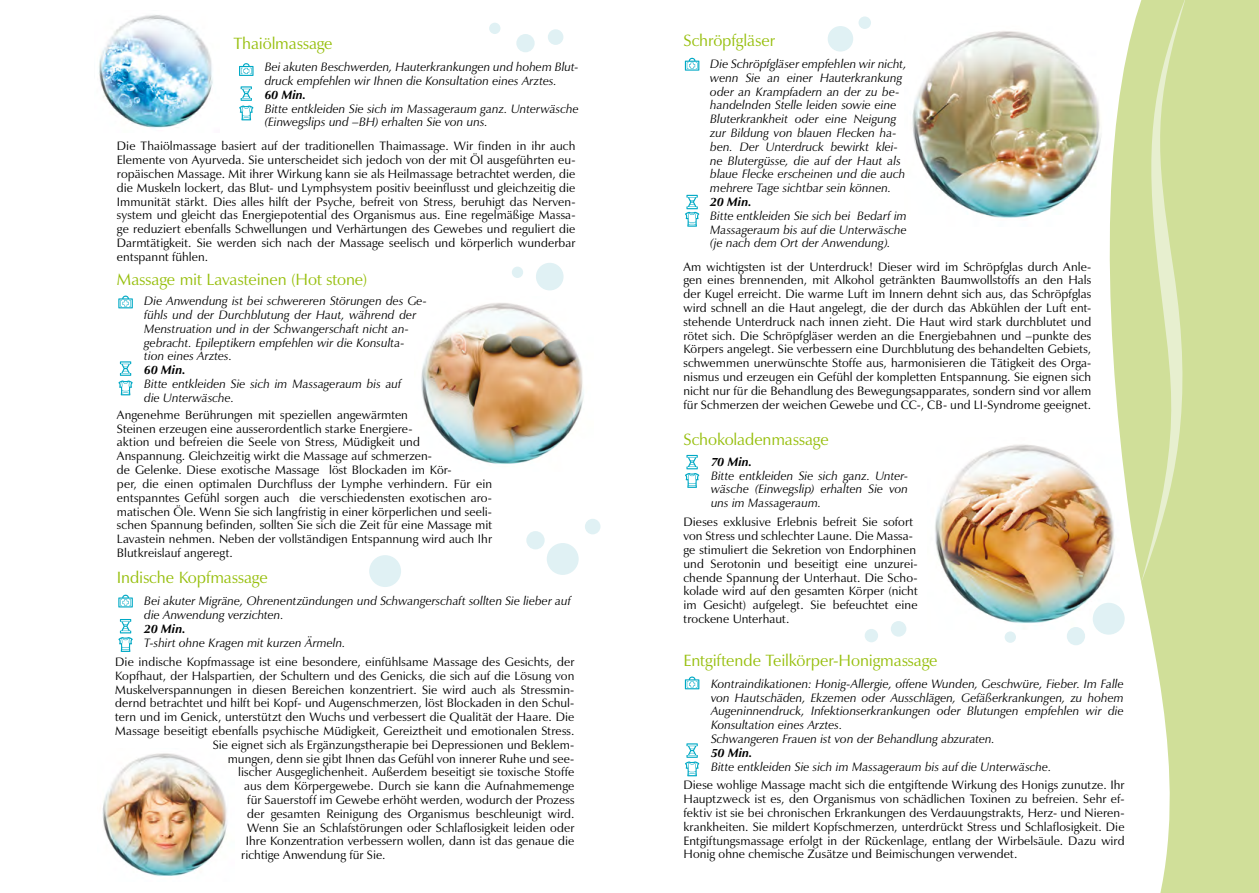
<style>
.page{position:relative;width:1259px;height:893px;background:#fff}
.page>*{position:absolute;margin:0;border:0;box-sizing:border-box;transform-origin:0 0}
.t1{font:16.5px "Zapf Humanist 601 BTCE";letter-spacing:-.005em;color:#97bf0d}
.t2{font:12.3px/13.8px "Zapf Humanist 601 BTCE";letter-spacing:.005em;color:#000;text-align:justify}
.t3{font:italic 12.3px/13.8px "Zapf Humanist 601 BTCE";color:#000}
.t4{font:italic 700 12.3px "Zapf Humanist 601 BTCE";color:#000}
</style>
<div class="page">
<img style="left:935px;top:444px;width:162px;height:179px">
<img style="left:912px;top:31px;width:185px;height:187px">
<img style="left:102px;top:753px;width:125px;height:123px">
<img style="left:421px;top:303px;width:163px;height:161px">
<svg style="left:1097px;top:0;width:162px;height:893px;fill:#d0df99"></svg>
<svg style="left:1140px;top:0;width:54px;height:584px;background:#d3e1a1"></svg>
<svg style="left:239px;top:63px;width:14px;height:13px"></svg>
<svg style="left:685px;top:57px;width:14px;height:14px"></svg>
<svg style="left:118px;top:295px;width:15px;height:13px"></svg>
<svg style="left:118px;top:594px;width:15px;height:13px"></svg>
<svg style="left:685px;top:676px;width:14px;height:13px"></svg>
<svg style="left:239px;top:86px;width:14px;height:34px"></svg>
<svg style="left:685px;top:195px;width:14px;height:32px"></svg>
<svg style="left:118px;top:361px;width:15px;height:34px"></svg>
<svg style="left:685px;top:455px;width:14px;height:33px"></svg>
<svg style="left:118px;top:619px;width:15px;height:33px"></svg>
<svg style="left:685px;top:743px;width:14px;height:33px"></svg>
<div style="left:547px;top:543px;width:31px;height:32px;background:#e0f1f4;border-radius:50%"></div>
<div style="left:369px;top:555px;width:32px;height:32px;background:#e0f1f4;border-radius:50%"></div>
<div style="left:585px;top:519px;width:15px;height:15px;background:#e0f1f4;border-radius:50%"></div>
<div style="left:526px;top:531px;width:18px;height:18px;background:#e0f1f4;border-radius:50%"></div>
<div style="left:864px;top:629px;width:14px;height:13px;background:#e0f1f4;border-radius:50%"></div>
<div style="left:827px;top:26px;width:26px;height:26px;background:#e0f1f4;border-radius:50%"></div>
<div style="left:1092px;top:603px;width:32px;height:32px;background:#e0f1f4;border-radius:50%"></div>
<div style="left:548px;top:29px;width:15px;height:16px;background:#e0f1f4;border-radius:50%"></div>
<div style="left:891px;top:621px;width:15px;height:16px;background:#e0f1f4;border-radius:50%"></div>
<div style="left:858px;top:16px;width:13px;height:13px;background:#e0f1f4;border-radius:50%"></div>
<div style="left:536px;top:263px;width:27px;height:27px;background:#e0f1f4;border-radius:50%"></div>
<div style="left:516px;top:34px;width:18px;height:18px;background:#e0f1f4;border-radius:50%"></div>
<div style="left:1066px;top:627px;width:19px;height:18px;background:#e0f1f4;border-radius:50%"></div>
<div style="left:512px;top:267px;width:11px;height:11px;background:#e0f1f4;border-radius:50%"></div>
<div style="left:1004px;top:631px;width:12px;height:12px;background:#e0f1f4;border-radius:50%"></div>
<div style="left:489px;top:23px;width:11px;height:11px;background:#e0f1f4;border-radius:50%"></div>
<img style="left:99px;top:15px;width:114px;height:113px">
<h1 class="t1" style="left:233px;top:33px;width:101px">Thaiölmassage</h1>
<h1 class="t1" style="left:683px;top:30px;width:93px">Schröpfgläser</h1>
<p class="t3" style="left:265px;top:60px;width:315px">Bei akuten Beschwerden, Hauterkrankungen und hohem Blut&shy;druck empfehlen wir Ihnen die Konsultation eines Arztes.</p>
<p class="t4" style="left:265px;top:87px;width:43px">60 Min.</p>
<p class="t3" style="left:265px;top:101px;width:315px">Bitte entkleiden Sie sich im Massageraum ganz. Unterwäsche (Einwegslips und –BH) erhalten Sie von uns.</p>
<p class="t2" style="left:117px;top:139px;width:460px">Die Thaiölmassage basiert auf der traditionellen Thaimassage. Wir finden in ihr auch Elemente von Ayurveda. Sie unterscheidet sich jedoch von der mit Öl ausgeführten eu&shy;ropäischen Massage. Mit ihrer Wirkung kann sie als Heilmassage betrachtet werden, die die Muskeln lockert, das Blut- und Lymphsystem positiv beeinflusst und gleichzeitig die Immunität stärkt. Dies alles hilft der Psyche, befreit von Stress, beruhigt das Nerven&shy;system und gleicht das Energiepotential des Organismus aus. Eine regelmäßige Massa&shy;ge reduziert ebenfalls Schwellungen und Verhärtungen des Gewebes und reguliert die Darmtätigkeit. Sie werden sich nach der Massage seelisch und körperlich wunderbar entspannt fühlen.</p>
<h1 class="t1" style="left:117px;top:269px;width:252px">Massage mit Lavasteinen (Hot stone)</h1>
<p class="t3" style="left:144px;top:294px;width:284px">Die Anwendung ist bei schwereren Störungen des Ge&shy;fühls und der Durchblutung der Haut, während der Menstruation und in der Schwangerschaft nicht an&shy;gebracht. Epileptikern empfehlen wir die Konsulta&shy;tion eines Arztes.</p>
<p class="t4" style="left:144px;top:362px;width:43px">60 Min.</p>
<p class="t3" style="left:144px;top:377px;width:258px">Bitte entkleiden Sie sich im Massageraum bis auf die Unterwäsche.</p>
<p class="t2" style="left:117px;top:408px;width:377px;text-align:left">Angenehme Berührungen mit speziellen angewärmten<br>Steinen erzeugen eine ausserordentlich starke Energiere-<br>aktion und befreien die Seele von Stress, Müdigkeit und<br>Anspannung. Gleichzeitig wirkt die Massage auf schmerzen-<br>de Gelenke. Diese exotische Massage löst Blockaden im Kör-<br>per, die einen optimalen Durchfluss der Lymphe verhindern. Für ein entspanntes Gefühl sorgen auch die verschiedensten exotischen aro&shy;matischen Öle. Wenn Sie sich langfristig in einer körperlichen und seeli&shy;schen Spannung befinden, sollten Sie sich die Zeit für eine Massage mit Lavastein nehmen. Neben der vollständigen Entspannung wird auch Ihr Blutkreislauf angeregt.</p>
<h1 class="t1" style="left:117px;top:566px;width:152px">Indische Kopfmassage</h1>
<p class="t3" style="left:144px;top:594px;width:428px">Bei akuter Migräne, Ohrenentzündungen und Schwangerschaft sollten Sie lieber auf die Anwendung verzichten.</p>
<p class="t4" style="left:144px;top:621px;width:43px">20 Min.</p>
<p class="t3" style="left:144px;top:636px;width:203px">T-shirt ohne Kragen mit kurzen Ärmeln.</p>
<p class="t2" style="left:115px;top:655px;width:460px">Die indische Kopfmassage ist eine besondere, einfühlsame Massage des Gesichts, der</p>
<p class="t2" style="left:115px;top:668px;width:460px">Kopfhaut, der Halspartien, der Schultern und des Genicks, die sich auf die Lösung von</p>
<p class="t2" style="left:115px;top:682px;width:461px">Muskelverspannungen in diesen Bereichen konzentriert. Sie wird auch als Stressmin-</p>
<p class="t2" style="left:115px;top:696px;width:461px">dernd betrachtet und hilft bei Kopf- und Augenschmerzen, löst Blockaden in den Schul-</p>
<p class="t2" style="left:115px;top:710px;width:460px">tern und im Genick, unterstützt den Wuchs und verbessert die Qualität der Haare. Die</p>
<p class="t2" style="left:115px;top:724px;width:460px">Massage beseitigt ebenfalls psychische Müdigkeit, Gereiztheit und emotionalen Stress.</p>
<p class="t2" style="left:213px;top:738px;width:363px">Sie eignet sich als Ergänzungstherapie bei Depressionen und Beklem-</p>
<p class="t2" style="left:228px;top:751px;width:348px">mungen, denn sie gibt Ihnen das Gefühl von innerer Ruhe und see-</p>
<p class="t2" style="left:238px;top:765px;width:338px">lischer Ausgeglichenheit. Außerdem beseitigt sie toxische Stoffe</p>
<p class="t2" style="left:244px;top:779px;width:332px">aus dem Körpergewebe. Durch sie kann die Aufnahmemenge</p>
<p class="t2" style="left:247px;top:793px;width:329px">für Sauerstoff im Gewebe erhöht werden, wodurch der Prozess</p>
<p class="t2" style="left:247px;top:807px;width:328px">der gesamten Reinigung des Organismus beschleunigt wird.</p>
<p class="t2" style="left:247px;top:820px;width:328px">Wenn Sie an Schlafstörungen oder Schlaflosigkeit leiden oder</p>
<p class="t2" style="left:246px;top:834px;width:330px">Ihre Konzentration verbessern wollen, dann ist das genaue die</p>
<p class="t2" style="left:241px;top:848px;width:146px">richtige Anwendung für Sie.</p>
<p class="t3" style="left:710px;top:57px;width:198px">Die Schröpfgläser empfehlen wir nicht, wenn Sie an einer Hauterkrankung oder an Krampfadern an der zu be&shy;handelnden Stelle leiden sowie eine Bluterkrankheit oder eine Neigung zur Bildung von blauen Flecken ha&shy;ben. Der Unterdruck bewirkt klei&shy;ne Blutergüsse, die auf der Haut als blaue Flecke erscheinen und die auch mehrere Tage sichtbar sein können.</p>
<p class="t4" style="left:710px;top:194px;width:43px">20 Min.</p>
<p class="t3" style="left:710px;top:209px;width:198px;text-align:justify">Bitte entkleiden Sie sich bei Bedarf im Massageraum bis auf die Unterwäsche (je nach dem Ort der Anwendung).</p>
<p class="t2" style="left:683px;top:259px;width:409px">Am wichtigsten ist der Unterdruck! Dieser wird im Schröpfglas durch Anle&shy;gen eines brennenden, mit Alkohol getränkten Baumwollstoffs an den Hals der Kugel erreicht. Die warme Luft im Innern dehnt sich aus, das Schröpfglas wird schnell an die Haut angelegt, die der durch das Abkühlen der Luft ent&shy;stehende Unterdruck nach innen zieht. Die Haut wird stark durchblutet und rötet sich. Die Schröpfgläser werden an die Energiebahnen und –punkte des Körpers angelegt. Sie verbessern eine Durchblutung des behandelten Gebiets, schwemmen unerwünschte Stoffe aus, harmonisieren die Tätigkeit des Orga&shy;nismus und erzeugen ein Gefühl der kompletten Entspannung. Sie eignen sich nicht nur für die Behandlung des Bewegungsapparates, sondern sind vor allem für Schmerzen der weichen Gewebe und CC-, CB- und LI-Syndrome geeignet.</p>
<h1 class="t1" style="left:683px;top:428px;width:147px">Schokoladenmassage</h1>
<p class="t4" style="left:711px;top:454px;width:43px">70 Min.</p>
<p class="t3" style="left:711px;top:468px;width:199px;text-align:justify">Bitte entkleiden Sie sich ganz. Unter&shy;wäsche (Einwegslip) erhalten Sie von uns im Massageraum.</p>
<p class="t2" style="left:683px;top:515px;width:236px;text-align:left">Dieses exklusive Erlebnis befreit Sie sofort von Stress und schlechter Laune. Die Massa&shy;ge stimuliert die Sekretion von Endorphinen und Serotonin und beseitigt eine unzurei&shy;chende Spannung der Unterhaut. Die Scho&shy;kolade wird auf den gesamten Körper (nicht im Gesicht) aufgelegt. Sie befeuchtet eine trockene Unterhaut.</p>
<h1 class="t1" style="left:683px;top:649px;width:256px">Entgiftende Teilkörper-Honigmassage</h1>
<p class="t3" style="left:711px;top:677px;width:414px">Kontraindikationen: Honig-Allergie, offene Wunden, Geschwüre, Fieber. Im Falle von Hautschäden, Ekzemen oder Ausschlägen, Gefäßerkrankungen, zu hohem Augeninnendruck, Infektionserkrankungen oder Blutungen empfehlen wir die Konsultation eines Arztes.<br>Schwangeren Frauen ist von der Behandlung abzuraten.</p>
<p class="t4" style="left:711px;top:745px;width:43px">50 Min.</p>
<p class="t3" style="left:711px;top:759px;width:342px">Bitte entkleiden Sie sich im Massageraum bis auf die Unterwäsche.</p>
<p class="t2" style="left:683px;top:778px;width:442px">Diese wohlige Massage macht sich die entgiftende Wirkung des Honigs zunutze. Ihr Hauptzweck ist es, den Organismus von schädlichen Toxinen zu befreien. Sehr ef&shy;fektiv ist sie bei chronischen Erkrankungen des Verdauungstrakts, Herz- und Nieren&shy;krankheiten. Sie mildert Kopfschmerzen, unterdrückt Stress und Schlaflosigkeit. Die Entgiftungsmassage erfolgt in der Rückenlage, entlang der Wirbelsäule. Dazu wird Honig ohne chemische Zusätze und Beimischungen verwendet.</p>
</div>
